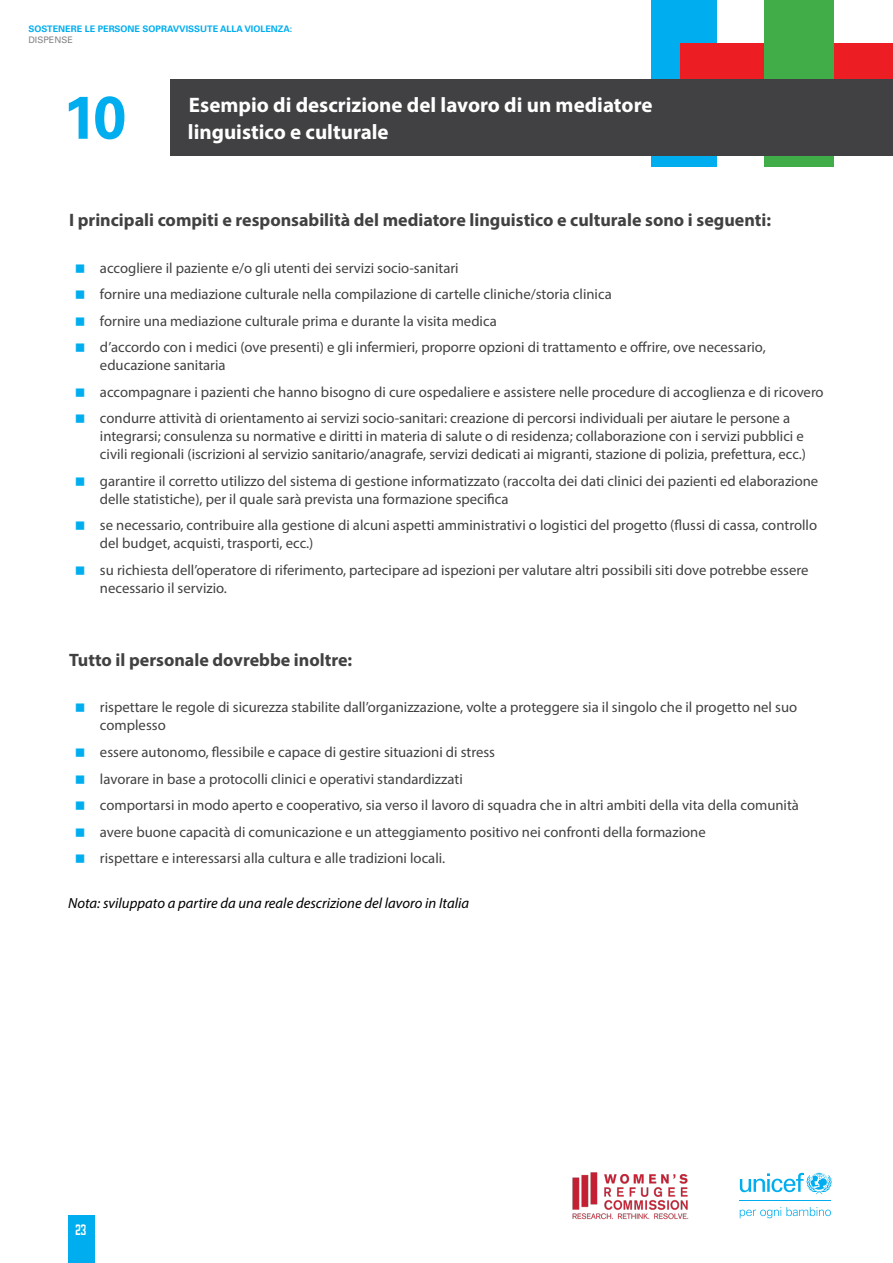
<style>
.page{position:relative;width:893px;height:1263px;background:#fff}
.page>*{position:absolute;margin:0;border:0;box-sizing:border-box;transform-origin:0 0}
.t1{font:700 60px "Univers LT Std";color:#00aeef}
.t2{font:700 21px/27px "Myriad Pro";color:#fff}
.t3{font:700 18px "Myriad Pro";color:#414042}
.t4{font:15px "Peach Milk";color:#fff}
.t5{font:14.7px/26.5px "Myriad Pro";color:#414042}
.t6{font:italic 14.7px "Myriad Pro";color:#000}
.t7{font:700 9px "Univers LT Std";color:#00aeef}
.t8{font:9px "Univers LT Std";color:#808285}
</style>
<div class="page">
<div style="left:651px;top:0;width:66px;height:166px;background:#00aeef"></div>
<div style="left:680px;top:43px;width:213px;height:87px;background:#ed1d24"></div>
<div style="left:68px;top:1215px;width:26px;height:48px;background:#00aeef"></div>
<div style="left:764px;top:0;width:69px;height:166px;background:#41ad49"></div>
<img style="left:572px;top:1172px;width:117px;height:48px">
<svg style="left:740px;top:1173px;width:92px;height:21px"></svg>
<hr style="left:740px;top:1200px;width:91px;height:1px;background:#00aeef">
<svg style="left:740px;top:1207px;width:91px;height:11px"></svg>
<div style="left:171px;top:79px;width:722px;height:77px;background:#414042"></div>
<p class="t7" style="left:28px;top:24px;width:266px">SOSTENERE LE PERSONE SOPRAVVISSUTE ALLA VIOLENZA:</p>
<p class="t8" style="left:28px;top:34px;width:46px">DISPENSE</p>
<h1 class="t1" style="left:63px;top:82px;width:65px">10</h1>
<h2 class="t2" style="left:188px;top:90px;width:466px">Esempio di descrizione del lavoro di un mediatore linguistico e culturale</h2>
<p class="t3" style="left:69px;top:208px;width:703px">I principali compiti e responsabilità del mediatore linguistico e culturale sono i seguenti:</p>
<p class="t5" style="left:100px;top:254px;width:667px">accogliere il paziente e/o gli utenti dei servizi socio-sanitari<br>fornire una mediazione culturale nella compilazione di cartelle cliniche/storia clinica<br>fornire una mediazione culturale prima e durante la visita medica<br>d’accordo con i medici (ove presenti) e gli infermieri, proporre opzioni di trattamento e offrire, ove necessario,</p>
<p class="t5" style="left:100px;top:352px;width:725px">educazione sanitaria<br>accompagnare i pazienti che hanno bisogno di cure ospedaliere e assistere nelle procedure di accoglienza e di ricovero condurre attività di orientamento ai servizi socio-sanitari: creazione di percorsi individuali per aiutare le persone a</p>
<p class="t5" style="left:100px;top:427px;width:707px;line-height:18px">integrarsi; consulenza su normative e diritti in materia di salute o di residenza; collaborazione con i servizi pubblici e civili regionali (iscrizioni al servizio sanitario/anagrafe, servizi dedicati ai migranti, stazione di polizia, prefettura, ecc.)</p>
<p class="t5" style="left:100px;top:472px;width:720px;line-height:18px">garantire il corretto utilizzo del sistema di gestione informatizzato (raccolta dei dati clinici dei pazienti ed elaborazione delle statistiche), per il quale sarà prevista una formazione specifica</p>
<p class="t5" style="left:100px;top:516px;width:719px;line-height:18px">se necessario, contribuire alla gestione di alcuni aspetti amministrativi o logistici del progetto (flussi di cassa, controllo del budget, acquisti, trasporti, ecc.)</p>
<p class="t5" style="left:100px;top:561px;width:710px;line-height:18px">su richiesta dell’operatore di riferimento, partecipare ad ispezioni per valutare altri possibili siti dove potrebbe essere necessario il servizio.</p>
<p class="t3" style="left:69px;top:648px;width:285px">Tutto il personale dovrebbe inoltre:</p>
<p class="t5" style="left:100px;top:698px;width:699px;line-height:18px">rispettare le regole di sicurezza stabilite dall’organizzazione, volte a proteggere sia il singolo che il progetto nel suo complesso</p>
<p class="t5" style="left:100px;top:738px;width:700px">essere autonomo, flessibile e capace di gestire situazioni di stress<br>lavorare in base a protocolli clinici e operativi standardizzati<br>comportarsi in modo aperto e cooperativo, sia verso il lavoro di squadra che in altri ambiti della vita della comunità avere buone capacità di comunicazione e un atteggiamento positivo nei confronti della formazione<br>rispettare e interessarsi alla cultura e alle tradizioni locali.</p>
<p class="t6" style="left:68px;top:894px;width:403px">Nota: sviluppato a partire da una reale descrizione del lavoro in Italia</p>
<p class="t4" style="left:76px;top:1221px;width:12px">23</p>
</div>
